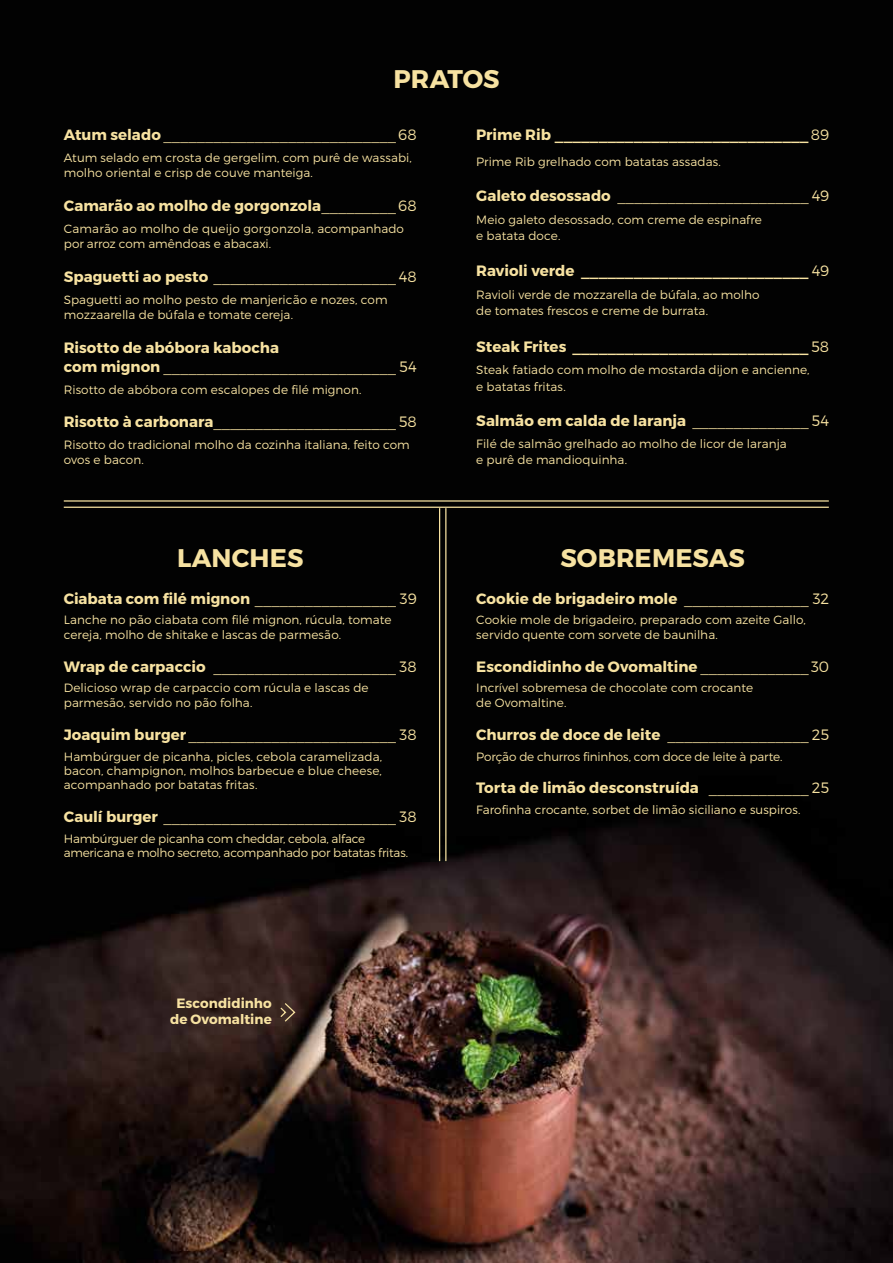
<style>
.page{position:relative;width:893px;height:1263px;background:#fff}
.page>*{position:absolute;margin:0;border:0;box-sizing:border-box;transform-origin:0 0}
.t1{font:700 25.5px "Montserrat";letter-spacing:.005em;color:#f7e2a1}
.t2{font:700 15px/18.9px "Montserrat";color:#f7e2a1}
.t3{font:300 15px "Montserrat";color:#f7e2a1}
.t4{font:700 13.5px/16.2px "Montserrat";letter-spacing:.005em;color:#f7e2a1;text-align:center}
.t5{font:300 12px/14.4px "Montserrat";letter-spacing:.005em;color:#f7e2a1}
.t6{font:300 12px/14.4px "Montserrat";letter-spacing:-.02em;color:#f7e2a1}
.t7{font:300 12px "Montserrat";letter-spacing:-.015em;color:#f7e2a1}
.s1{font-weight:300}
.s2{font-weight:700}
</style>
<div class="page">
<img style="left:0;top:0;width:893px;height:1263px">
<hr style="left:64px;top:500px;width:765px;height:2px;background:#f7e2a1">
<hr style="left:64px;top:507px;width:765px;height:1px;background:#f7e2a1">
<hr style="left:439px;top:508px;width:1px;height:353px;background:#f7e2a1">
<hr style="left:445px;top:508px;width:1px;height:353px;background:#f7e2a1">
<svg style="left:279px;top:1002px;width:17px;height:21px"></svg>
<h1 class="t1" style="left:393px;top:64px;width:108px">PRATOS</h1>
<p class="t2" style="left:476px;top:126px;width:354px">Prime Rib _____________________________<span class="s1">89</span></p>
<p class="t5" style="left:476px;top:155px;width:246px">Prime Rib grelhado com batatas assadas.</p>
<p class="t3" style="left:476px;top:187px;width:354px"><span class="s2">Galeto desossado</span> _______________________ 49</p>
<p class="t5" style="left:476px;top:211px;width:287px;line-height:16.4px">Meio galeto desossado, com creme de espinafre e batata doce.</p>
<p class="t2" style="left:476px;top:262px;width:354px">Ravioli verde __________________________ <span class="s1">49</span></p>
<p class="t5" style="left:476px;top:286px;width:285px;line-height:16.4px">Ravioli verde de mozzarella de búfala, ao molho de tomates frescos e creme de burrata.</p>
<p class="t2" style="left:476px;top:337px;width:354px">Steak Frites ___________________________ <span class="s1">58</span></p>
<p class="t5" style="left:476px;top:362px;width:335px;line-height:16.4px">Steak fatiado com molho de mostarda dijon e ancienne, e batatas fritas.</p>
<p class="t2" style="left:476px;top:411px;width:354px">Salmão em calda de laranja <span class="s1">______________ 54</span></p>
<p class="t5" style="left:476px;top:436px;width:312px;line-height:16.4px">Filé de salmão grelhado ao molho de licor de laranja e purê de mandioquinha.</p>
<p class="t3" style="left:64px;top:126px;width:354px"><span class="s2">Atum selado</span> ____________________________68</p>
<p class="t5" style="left:64px;top:150px;width:350px;line-height:15.3px">Atum selado em crosta de gergelim, com purê de wassabi, molho oriental e crisp de couve manteiga.</p>
<p class="t2" style="left:64px;top:196px;width:354px">Camarão ao molho de gorgonzola<span class="s1">_________68</span></p>
<p class="t5" style="left:64px;top:221px;width:342px;line-height:15.3px">Camarão ao molho de queijo gorgonzola, acompanhado por arroz com amêndoas e abacaxi.</p>
<p class="t3" style="left:64px;top:267px;width:354px"><span class="s2">Spaguetti ao pesto</span> ______________________ 48</p>
<p class="t5" style="left:64px;top:292px;width:325px;line-height:15.3px">Spaguetti ao molho pesto de manjericão e nozes, com mozzaarella de búfala e tomate cereja.</p>
<p class="t2" style="left:64px;top:338px;width:354px">Risotto de abóbora kabocha<br>com mignon <span class="s1">____________________________ 54</span></p>
<p class="t5" style="left:64px;top:382px;width:299px">Risotto de abóbora com escalopes de filé mignon.</p>
<p class="t3" style="left:64px;top:413px;width:354px"><span class="s2">Risotto à carbonara</span>______________________ 58</p>
<p class="t5" style="left:64px;top:437px;width:348px;line-height:15.3px">Risotto do tradicional molho da cozinha italiana, feito com ovos e bacon.</p>
<h1 class="t1" style="left:177px;top:542px;width:128px">LANCHES</h1>
<p class="t2" style="left:64px;top:589px;width:354px">Ciabata com filé mignon <span class="s1">_________________ 39</span></p>
<p class="t5" style="left:64px;top:613px;width:329px">Lanche no pão ciabata com filé mignon, rúcula, tomate cereja, molho de shitake e lascas de parmesão.</p>
<p class="t3" style="left:64px;top:657px;width:354px"><span class="s2">Wrap de carpaccio</span> ______________________ 38</p>
<p class="t5" style="left:64px;top:681px;width:306px">Delicioso wrap de carpaccio com rúcula e lascas de parmesão, servido no pão folha.</p>
<p class="t3" style="left:64px;top:725px;width:354px"><span class="s2">Joaquim burger</span> _________________________ 38</p>
<p class="t5" style="left:64px;top:749px;width:320px;text-align:justify">Hambúrguer de picanha, picles, cebola caramelizada, bacon, champignon, molhos barbecue e blue cheese, acompanhado por batatas fritas.</p>
<p class="t3" style="left:64px;top:808px;width:354px"><span class="s2">Caulí burger</span> ____________________________ 38</p>
<p class="t6" style="left:64px;top:831px;width:346px">Hambúrguer de picanha com cheddar, cebola, alface americana e molho secreto, acompanhado por batatas fritas.</p>
<p class="t4" style="left:170px;top:995px;width:103px">Escondidinho de Ovomaltine</p>
<h1 class="t1" style="left:560px;top:542px;width:186px">SOBREMESAS</h1>
<p class="t2" style="left:476px;top:589px;width:354px">Cookie de brigadeiro mole <span class="s1">_______________ 32</span></p>
<p class="t5" style="left:476px;top:613px;width:331px">Cookie mole de brigadeiro, preparado com azeite Gallo, servido quente com sorvete de baunilha.</p>
<p class="t2" style="left:476px;top:657px;width:354px">Escondidinho de Ovomaltine <span class="s1">_____________ 30</span></p>
<p class="t5" style="left:476px;top:681px;width:278px">Incrível sobremesa de chocolate com crocante de Ovomaltine.</p>
<p class="t2" style="left:476px;top:725px;width:354px">Churros de doce de leite <span class="s1">_________________ 25</span></p>
<p class="t7" style="left:476px;top:749px;width:308px">Porção de churros fininhos, com doce de leite à parte.</p>
<p class="t2" style="left:476px;top:779px;width:354px">Torta de limão desconstruída <span class="s1">____________ 25</span></p>
<p class="t5" style="left:476px;top:802px;width:326px">Farofinha crocante, sorbet de limão siciliano e suspiros.</p>
</div>
